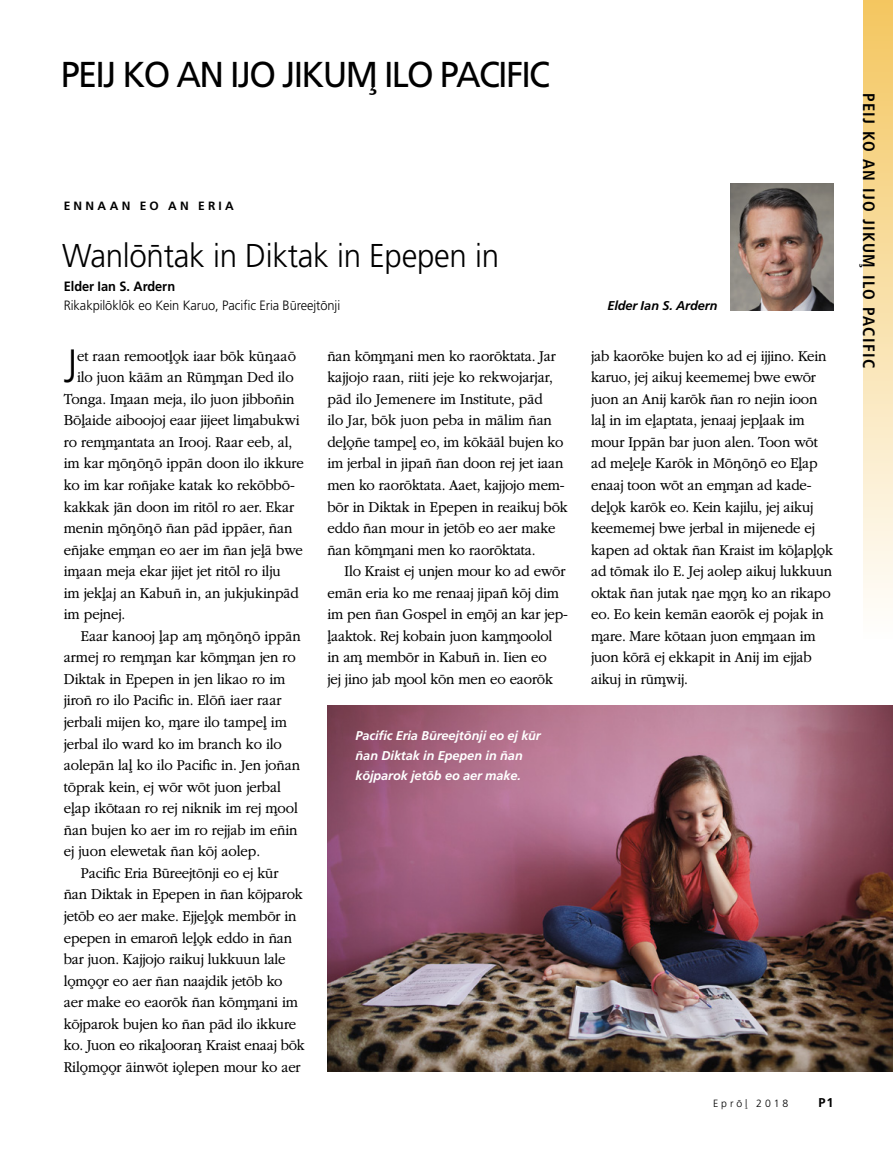
<style>
.page{position:relative;width:893px;height:1161px;background:#fff}
.page>*{position:absolute;margin:0;border:0;box-sizing:border-box;transform-origin:0 0}
.ARTCL_para_first_NEW{font:300 46.65px "Frutigerlds Lat";color:#000;scale:.88 1}
.ARTCL_title_Departme{font:36px "Frutigerlds Lat";letter-spacing:-.05em;color:#000;scale:.95 1}
.ARTCL_title_NEWS{font:300 33px "Frutigerlds Lat";letter-spacing:-.01em;color:#000;scale:.95 1}
.t1{font:700 condensed 16.5px "Frutigerlds Lat";letter-spacing:.085em;color:#000}
.ARTCL_para_NEWS{font:300 15.75px/21.6px "Garamondlds Lat Plus";letter-spacing:-.015em;color:#000;scale:.95 1}
.ARTCL_para_first_NEW-2{font:300 15.75px "Garamondlds Lat Plus";letter-spacing:-.01em;color:#000;scale:.95 1}
.ARTCL-BY_para{font:300 13.5px "Frutigerlds Lat";letter-spacing:-.005em;color:#000;scale:.95 1}
.ARTCL-BY_para_first{font:700 13.5px "Frutigerlds Lat";letter-spacing:-.005em;color:#000;scale:.95 1}
.FIGimg_CAP_para_NEWS{font:italic 700 12.75px/20.2px "Frutigerlds Lat";letter-spacing:-.01em;color:#fff}
.FIGimg_CAP_para_NEWS-2{font:italic 700 12.75px "Frutigerlds Lat";letter-spacing:-.01em;color:#000}
.Folio_R{font:700 12.75px "Frutigerlds Lat";color:#000}
.ARTCL_seriesTitle{font:700 12px "Frutigerlds Lat";letter-spacing:.275em;color:#000}
.Folio_R-2{font:300 10.5px "Frutigerlds Lat";letter-spacing:.28em;color:#000}
</style>
<div class="page">
<div style="left:863px;top:0;width:30px;height:639px;background:linear-gradient(to bottom,#f4c660,#fefefd)"></div>
<img style="left:730px;top:183px;width:103px;height:127px">
<img style="left:327px;top:705px;width:566px;height:367px">
<p class="ARTCL_title_Departme" style="left:61px;top:47px;width:517px">PEIJ KO AN IJO JIKUM̧ ILO PACIFIC</p>
<p class="ARTCL_seriesTitle" style="left:64px;top:196px;width:172px">ENNAAN EO AN ERIA</p>
<p class="ARTCL_title_NEWS" style="left:62px;top:232px;width:461px">Wanlōn̄tak in Diktak in Epepen in</p>
<p class="ARTCL-BY_para_first" style="left:64px;top:276px;width:119px">Elder Ian S. Ardern</p>
<p class="ARTCL-BY_para" style="left:64px;top:295px;width:292px">Rikakpilōklōk eo Kein Karuo, Pacific Eria Būreejtōnji</p>
<p class="FIGimg_CAP_para_NEWS-2" style="left:607px;top:296px;width:112px">Elder Ian S. Ardern</p>
<p class="ARTCL_para_first_NEW" style="left:64px;top:332px;width:17px">J</p>
<p class="ARTCL_para_first_NEW-2" style="left:77px;top:344px;width:232px">et raan remootļo̧k iaar bōk kūņaaō</p>
<p class="ARTCL_para_first_NEW-2" style="left:77px;top:366px;width:230px">ilo juon kāām an Rūm̧m̧an Ded ilo</p>
<p class="ARTCL_para_first_NEW-2" style="left:64px;top:387px;width:244px">Tonga. Im̧aan meja, ilo juon jibbon̄in</p>
<p class="ARTCL_para_first_NEW-2" style="left:64px;top:409px;width:250px">Bōļaide aiboojoj eaar jijeet lim̧abukwi</p>
<p class="ARTCL_para_first_NEW-2" style="left:64px;top:430px;width:242px">ro rem̧m̧antata an Irooj. Raar eeb, al,</p>
<p class="ARTCL_para_first_NEW-2" style="left:64px;top:452px;width:254px">im kar m̧ōņōņō ippān doon ilo ikkure</p>
<p class="ARTCL_para_first_NEW-2" style="left:64px;top:474px;width:245px">ko im kar ron̄jake katak ko rekōbbō-</p>
<p class="ARTCL_para_first_NEW-2" style="left:64px;top:495px;width:244px">kakkak jān doon im ritōl ro aer. Ekar</p>
<p class="ARTCL_para_first_NEW-2" style="left:64px;top:517px;width:242px">menin m̧ōņōņō n̄an pād ippāer, n̄an</p>
<p class="ARTCL_para_first_NEW-2" style="left:64px;top:538px;width:253px">en̄jake em̧m̧an eo aer im n̄an jeļā bwe</p>
<p class="ARTCL_para_first_NEW-2" style="left:64px;top:560px;width:230px">im̧aan meja ekar jijet jet ritōl ro ilju</p>
<p class="ARTCL_para_first_NEW-2" style="left:64px;top:581px;width:249px">im jekļaj an Kabun̄ in, an jukjukinpād</p>
<p class="ARTCL_para_first_NEW-2" style="left:64px;top:603px;width:66px">im pejnej.</p>
<p class="ARTCL_para_NEWS" style="left:64px;top:625px;width:251px;text-indent:17px">Eaar kanooj ļap am̧ m̧ōņōņō ippān armej ro rem̧m̧an kar kōm̧m̧an jen ro Diktak in Epepen in jen likao ro im jiron̄ ro ilo Pacific in. Elōn̄ iaer raar jerbali mijen ko, m̧are ilo tampeļ im jerbal ilo ward ko im branch ko ilo aolepān laļ ko ilo Pacific in. Jen jon̄an tōprak kein, ej wōr wōt juon jerbal eļap ikōtaan ro rej niknik im rej m̧ool n̄an bujen ko aer im ro rejjab im en̄in ej juon elewetak n̄an kōj aolep.</p>
<p class="ARTCL_para_NEWS" style="left:64px;top:862px;width:255px;text-indent:17px">Pacific Eria Būreejtōnji eo ej kūr n̄an Diktak in Epepen in n̄an kōjparok jetōb eo aer make. Ejjeļo̧k membōr in epepen in emaron̄ leļo̧k eddo in n̄an bar juon. Kajjojo raikuj lukkuun lale lo̧mo̧o̧r eo aer n̄an naajdik jetōb ko aer make eo eaorōk n̄an kōm̧m̧ani im kōjparok bujen ko n̄an pād ilo ikkure ko. Juon eo rikaļooraņ Kraist enaaj bōk Rilo̧mo̧o̧r āinwōt io̧lepen mour ko aer</p>
<p class="ARTCL_para_NEWS" style="left:327px;top:345px;width:255px">n̄an kōm̧m̧ani men ko raorōktata. Jar kajjojo raan, riiti jeje ko rekwojarjar, pād ilo Jemenere im Institute, pād<br>ilo Jar, bōk juon peba in mālim n̄an deļo̧n̄e tampeļ eo, im kōkāāl bujen ko im jerbal in jipan̄ n̄an doon rej jet iaan men ko raorōktata. Aaet, kajjojo mem&shy;bōr in Diktak in Epepen in reaikuj bōk eddo n̄an mour in jetōb eo aer make n̄an kōm̧m̧ani men ko raorōktata.</p>
<p class="ARTCL_para_NEWS" style="left:327px;top:560px;width:255px;text-indent:17px">Ilo Kraist ej unjen mour ko ad ewōr emān eria ko me renaaj jipan̄ kōj dim im pen n̄an Gospel in em̧ōj an kar jep&shy;ļaaktok. Rej kobain juon kam̧m̧oolol in am̧ membōr in Kabun̄ in. Iien eo<br>jej jino jab m̧ool kōn men eo eaorōk</p>
<p class="FIGimg_CAP_para_NEWS" style="left:356px;top:725px;width:187px">Pacific Eria Būreejtōnji eo ej kūr n̄an Diktak in Epepen in n̄an kōjparok jetōb eo aer make.</p>
<p class="ARTCL_para_NEWS" style="left:591px;top:345px;width:256px">jab kaorōke bujen ko ad ej ijjino. Kein karuo, jej aikuj keememej bwe ewōr juon an Anij karōk n̄an ro nejin ioon laļ in im eļaptata, jenaaj jepļaak im mour Ippān bar juon alen. Toon wōt ad meļeļe Karōk in Mōņōņō eo Eļap enaaj toon wōt an em̧m̧an ad kade&shy;deļo̧k karōk eo. Kein kajilu, jej aikuj keememej bwe jerbal in mijenede ej kapen ad oktak n̄an Kraist im kōļapļo̧k ad tōmak ilo E. Jej aolep aikuj lukkuun oktak n̄an jutak ņae m̧o̧ņ ko an rikapo eo. Eo kein kemān eaorōk ej pojak in m̧are. Mare kōtaan juon em̧m̧aan im juon kōrā ej ekkapit in Anij im ejjab aikuj in rūm̧wij.</p>
<p class="Folio_R-2" style="left:713px;top:1095px;width:77px">Eprōļ 2018</p>
<p class="Folio_R" style="left:819px;top:1092px;width:16px">P1</p>
<p class="t1" style="left:881px;top:93px;width:277px;rotate:90deg">PEIJ KO AN IJO JIKUM̧ ILO PACIFIC</p>
</div>
